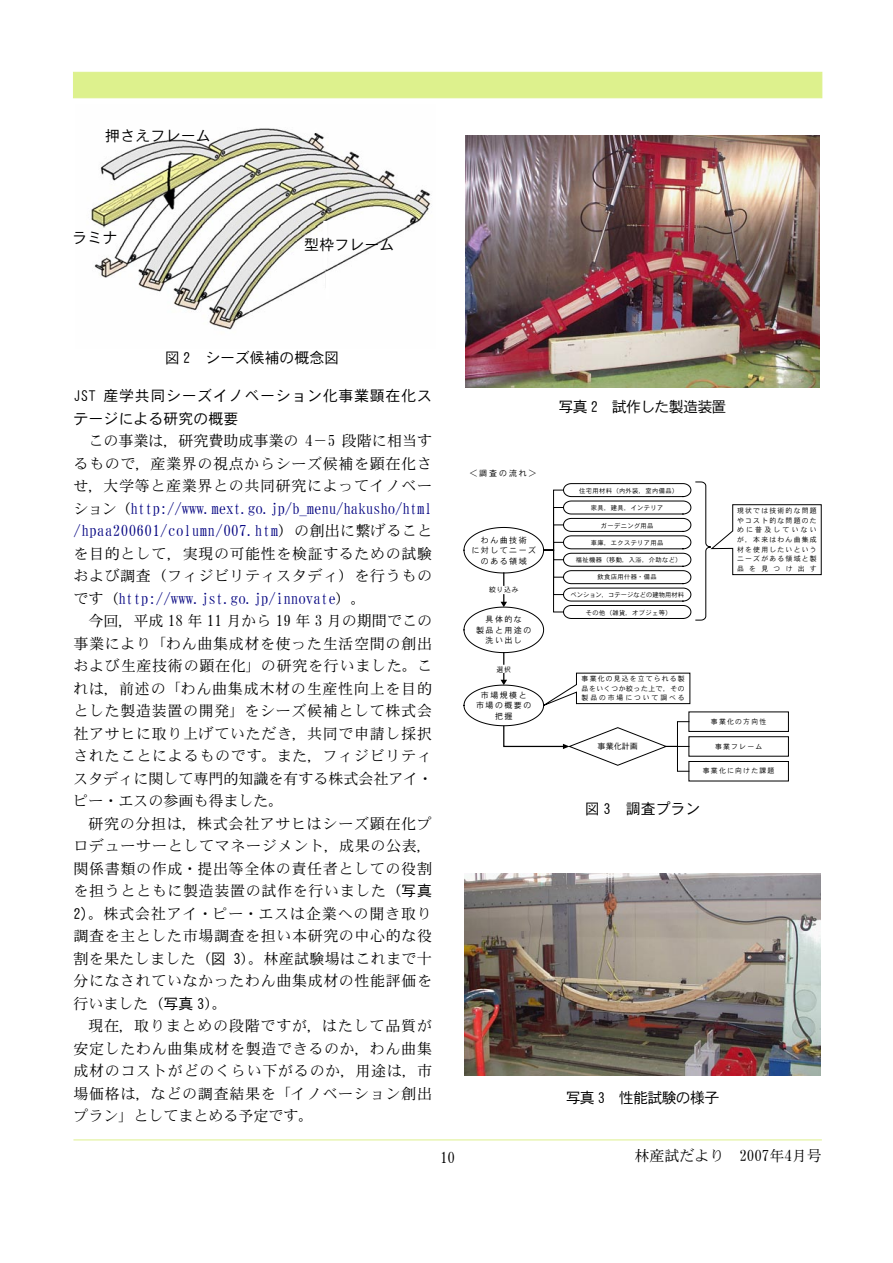
<style>
.page{position:relative;width:893px;height:1263px;background:#fff}
.page>*{position:absolute;margin:0;border:0;box-sizing:border-box;transform-origin:0 0}
.t1{font:15px/22.5px "DFHS Mincho W3 WIN RKSJ H";letter-spacing:.045em;color:#000}
.t2{font:15px/22.5px "DFHS Gothic W3 WIN RKSJ H";letter-spacing:.045em;color:#000}
.t3{font:15px "DFHS Gothic W3 WIN RKSJ H";color:#000}
.t4{font:15px "DFHS Gothic W3 WIN RKSJ H";letter-spacing:-.05em;color:#000}
.t5{font:15px "DFHS Mincho W3 WIN RKSJ H";color:#000}
.t6{font:8.1px/10.4px "DFHS Gothic W3 WIN RKSJ H";letter-spacing:.175em;color:#000;text-align:center}
.t7{font:6.9px/9.8px "DFHS Gothic W3 WIN RKSJ H";letter-spacing:.175em;color:#000;text-align:justify}
.t8{font:6.3px "DFHS Gothic W3 WIN RKSJ H";letter-spacing:.05em;color:#000}
.t9{font:6.3px "DFHS Gothic W3 WIN RKSJ H";color:#000}
.s1{color:#000080}
.s2{font-family:"DFHS Gothic W3 WIN RKSJ H"}
</style>
<div class="page">
<img style="left:91px;top:128px;width:340px;height:202px">
<div style="left:323px;top:221px;width:5px;height:48px;background:#fff"></div>
<div style="left:325px;top:272px;width:5px;height:27px;background:#fff"></div>
<img style="left:466px;top:135px;width:354px;height:253px">
<img style="left:465px;top:873px;width:355px;height:202px">
<svg style="left:463px;top:482px;width:358px;height:300px"></svg>
<svg style="left:73px;top:1139px;width:749px;height:2px"></svg>
<div style="left:73px;top:72px;width:749px;height:26px;background:#ddf18d"></div>
<p class="t3" style="left:105px;top:128px;width:107px">押さえフレーム</p>
<p class="t3" style="left:72px;top:231px;width:47px">ラミナ</p>
<p class="t3" style="left:304px;top:237px;width:92px">型枠フレーム</p>
<p class="t3" style="left:165px;top:350px;width:176px">図 2 シーズ候補の概念図</p>
<p class="t2" style="left:73px;top:384px;width:360px">JST 産学共同シーズイノベーション化事業顕在化ステージによる研究の概要</p>
<p class="t1" style="left:73px;top:429px;width:361px">　この事業は，研究費助成事業の 4－5 段階に相当するもので，産業界の視点からシーズ候補を顕在化させ，大学等と産業界との共同研究によってイノベーション（<span class="s1">http://www.mext.go.jp/b_menu/hakusho/html /hpaa200601/column/007.htm</span>）の創出に繋げることを目的として，実現の可能性を検証するための試験および調査（フィジビリティスタディ）を行うものです（<span class="s1">http://www.jst.go.jp/innovate</span>）。<br>　今回，平成 18 年 11 月から 19 年 3 月の期間でこの事業により「わん曲集成材を使った生活空間の創出および生産技術の顕在化」の研究を行いました。これは，前述の「わん曲集成木材の生産性向上を目的とした製造装置の開発」をシーズ候補として株式会社アサヒに取り上げていただき，共同で申請し採択されたことによるものです。また，フィジビリティスタディに関して専門的知識を有する株式会社アイ・ピー・エスの参画も得ました。<br>　研究の分担は，株式会社アサヒはシーズ顕在化プロデューサーとしてマネージメント，成果の公表，関係書類の作成・提出等全体の責任者としての役割を担うとともに製造装置の試作を行いました（<span class="s2">写真<br>2）</span>。株式会社アイ・ピー・エスは企業への聞き取り調査を主とした市場調査を担い本研究の中心的な役割を果たしました（<span class="s2">図 3</span>）。林産試験場はこれまで十分になされていなかったわん曲集成材の性能評価を行いました（<span class="s2">写真 3</span>）。<br>　現在，取りまとめの段階ですが，はたして品質が安定したわん曲集成材を製造できるのか，わん曲集成材のコストがどのくらい下がるのか，用途は，市場価格は，などの調査結果を「イノベーション創出プラン」としてまとめる予定です。　</p>
<p class="t6" style="left:469px;top:468px;width:69px">＜調査の流れ＞</p>
<p class="t6" style="left:471px;top:535px;width:66px">わん曲技術<br>に対してニーズのある領域</p>
<p class="t7" style="left:489px;top:585px;width:31px">絞り込み</p>
<p class="t6" style="left:476px;top:614px;width:57px">具体的な<br>製品と用途の洗い出し</p>
<p class="t7" style="left:497px;top:664px;width:16px">選択</p>
<p class="t6" style="left:476px;top:690px;width:57px">市場規模と市場の概要の把握</p>
<p class="t4" style="left:559px;top:400px;width:169px">写真 2　試作した製造装置</p>
<p class="t8" style="left:579px;top:487px;width:101px">住宅用材料（内外装，室内備品）</p>
<p class="t8" style="left:591px;top:505px;width:74px">家具，建具，インテリア</p>
<p class="t8" style="left:601px;top:522px;width:54px">ガーデニング用品</p>
<p class="t8" style="left:591px;top:539px;width:74px">車庫，エクステリア用品</p>
<p class="t8" style="left:576px;top:557px;width:107px">福祉機器（移動，入浴，介助など）</p>
<p class="t8" style="left:597px;top:574px;width:61px">飲食店用什器・備品</p>
<p class="t9" style="left:570px;top:592px;width:115px">ペンション，コテージなどの建物用材料</p>
<p class="t8" style="left:586px;top:609px;width:87px">その他（雑貨，オブジェ等）</p>
<p class="t7" style="left:582px;top:674px;width:105px">事業化の見込を立てられる製品をいくつか絞った上で，その製品の市場について調べる</p>
<p class="t7" style="left:737px;top:505px;width:81px">現状では技術的な問題やコスト的な問題のために普及していないが，本来はわん曲集成材を使用したいというニーズがある領域と製品を見つけ出す</p>
<p class="t6" style="left:598px;top:741px;width:42px">事業化計画</p>
<p class="t7" style="left:711px;top:716px;width:57px">事業化の方向性</p>
<p class="t7" style="left:715px;top:741px;width:49px">事業フレーム</p>
<p class="t7" style="left:703px;top:765px;width:73px">事業化に向けた課題</p>
<p class="t3" style="left:585px;top:801px;width:117px">図 3 調査プラン</p>
<p class="t4" style="left:566px;top:1090px;width:155px">写真 3　性能試験の様子</p>
<p class="t1" style="left:440px;top:1146px;width:16px">10</p>
<p class="t5" style="left:634px;top:1148px;width:189px">林産試だより　2007年4月号</p>
</div>
